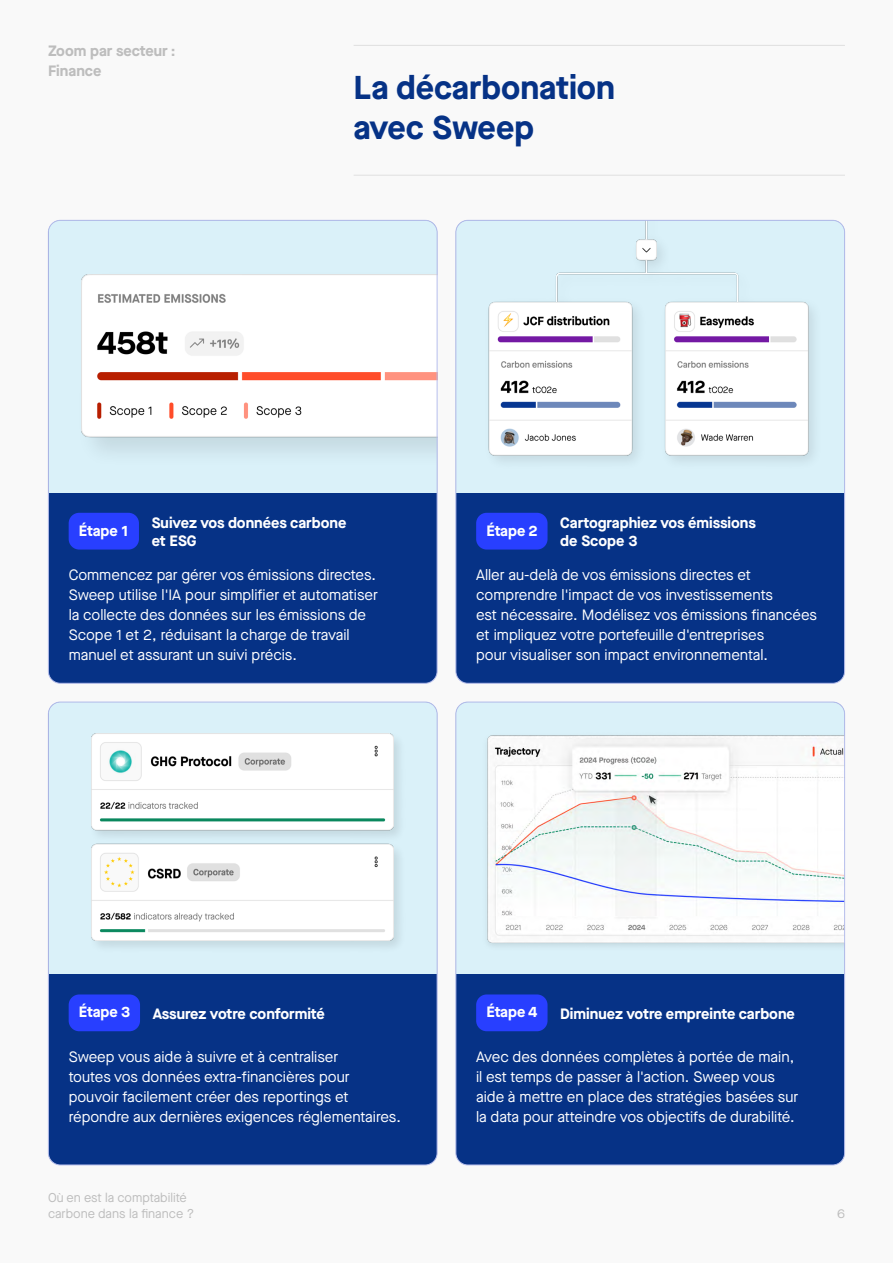
<style>
.page{position:relative;width:893px;height:1263px;background:#f9f9f9}
.page>*{position:absolute;margin:0;border:0;box-sizing:border-box;transform-origin:0 0}
.t1{font:700 33px/39.6px "Maison Neue";color:#063286}
.t2{font:15px/19.8px "Maison Neue";color:#fff}
.t3{font:700 15px/18px "Maison Neue";color:#fff}
.t4{font:700 15px/19.8px "Maison Neue";color:#bdbdbd}
.t5{font:12.75px/15.8px "Maison Neue";color:#bdbdbd}
</style>
<div class="page">
<hr style="left:354px;top:45px;width:491px;height:1px;background:#e0e0e0">
<hr style="left:354px;top:175px;width:491px;height:1px;background:#e0e0e0">
<div style="left:48px;top:220px;width:389px;height:463px;background:#063286;border-radius:12px"></div>
<div style="left:49px;top:220px;width:388px;height:272px;background:#daf1f9"></div>
<div style="left:74px;top:267px;width:363px;height:202px;background:#000;opacity:.1"></div>
<img style="left:81px;top:274px;width:354px;height:164px">
<div style="left:48px;top:702px;width:389px;height:463px;background:#063286;border-radius:12px"></div>
<div style="left:49px;top:702px;width:388px;height:272px;background:#daf1f9"></div>
<div style="left:88px;top:731px;width:319px;height:223px;background:#000;opacity:.1"></div>
<img style="left:92px;top:734px;width:301px;height:206px">
<div style="left:456px;top:702px;width:389px;height:463px;background:#063286;border-radius:12px"></div>
<div style="left:456px;top:702px;width:389px;height:272px;background:#daf1f9"></div>
<img style="left:487px;top:735px;width:356px;height:211px">
<div style="left:456px;top:220px;width:389px;height:463px;background:#063286;border-radius:12px"></div>
<div style="left:456px;top:220px;width:389px;height:272px;background:#daf1f9"></div>
<img style="left:488px;top:222px;width:326px;height:239px">
<div style="left:69px;top:513px;width:70px;height:36px;background:#283fff;border-radius:11px"></div>
<div style="left:476px;top:513px;width:72px;height:36px;background:#283fff;border-radius:11px"></div>
<div style="left:69px;top:994px;width:71px;height:37px;background:#283fff;border-radius:11px"></div>
<div style="left:476px;top:994px;width:72px;height:37px;background:#283fff;border-radius:11px"></div>
<p class="t4" style="left:48px;top:41px;width:129px">Zoom par secteur :<br>Finance</p>
<h1 class="t1" style="left:354px;top:67px;width:263px">La décarbonation avec Sweep</h1>
<p class="t3" style="left:79px;top:521px;width:51px">Étape 1</p>
<p class="t3" style="left:152px;top:513px;width:196px">Suivez vos données carbone et ESG</p>
<p class="t3" style="left:486px;top:521px;width:53px">Étape 2</p>
<p class="t3" style="left:560px;top:513px;width:197px">Cartographiez vos émissions de Scope 3</p>
<p class="t2" style="left:69px;top:565px;width:311px">Commencez par gérer vos émissions directes.<br>Sweep utilise l'IA pour simplifier et automatiser la collecte des données sur les émissions de Scope 1 et 2, réduisant la charge de travail manuel et assurant un suivi précis.</p>
<p class="t2" style="left:476px;top:565px;width:342px">Aller au-delà de vos émissions directes et comprendre l'impact de vos investissements<br>est nécessaire. Modélisez vos émissions financées et impliquez votre portefeuille d'entreprises<br>pour visualiser son impact environnemental.</p>
<p class="t3" style="left:79px;top:1003px;width:53px">Étape 3</p>
<p class="t3" style="left:153px;top:1004px;width:174px">Assurez votre conformité</p>
<p class="t3" style="left:486px;top:1003px;width:53px">Étape 4</p>
<p class="t3" style="left:560px;top:1004px;width:236px">Diminuez votre empreinte carbone</p>
<p class="t2" style="left:69px;top:1047px;width:334px">Sweep vous aide à suivre et à centraliser<br>toutes vos données extra-financières pour pouvoir facilement créer des reportings et répondre aux dernières exigences réglementaires.</p>
<p class="t2" style="left:476px;top:1047px;width:324px">Avec des données complètes à portée de main, il est temps de passer à l'action. Sweep vous aide à mettre en place des stratégies basées sur la data pour atteindre vos objectifs de durabilité.</p>
<p class="t5" style="left:48px;top:1190px;width:148px">Où en est la comptabilité carbone dans la finance ?</p>
<p class="t5" style="left:837px;top:1205px;width:9px">6</p>
</div>
